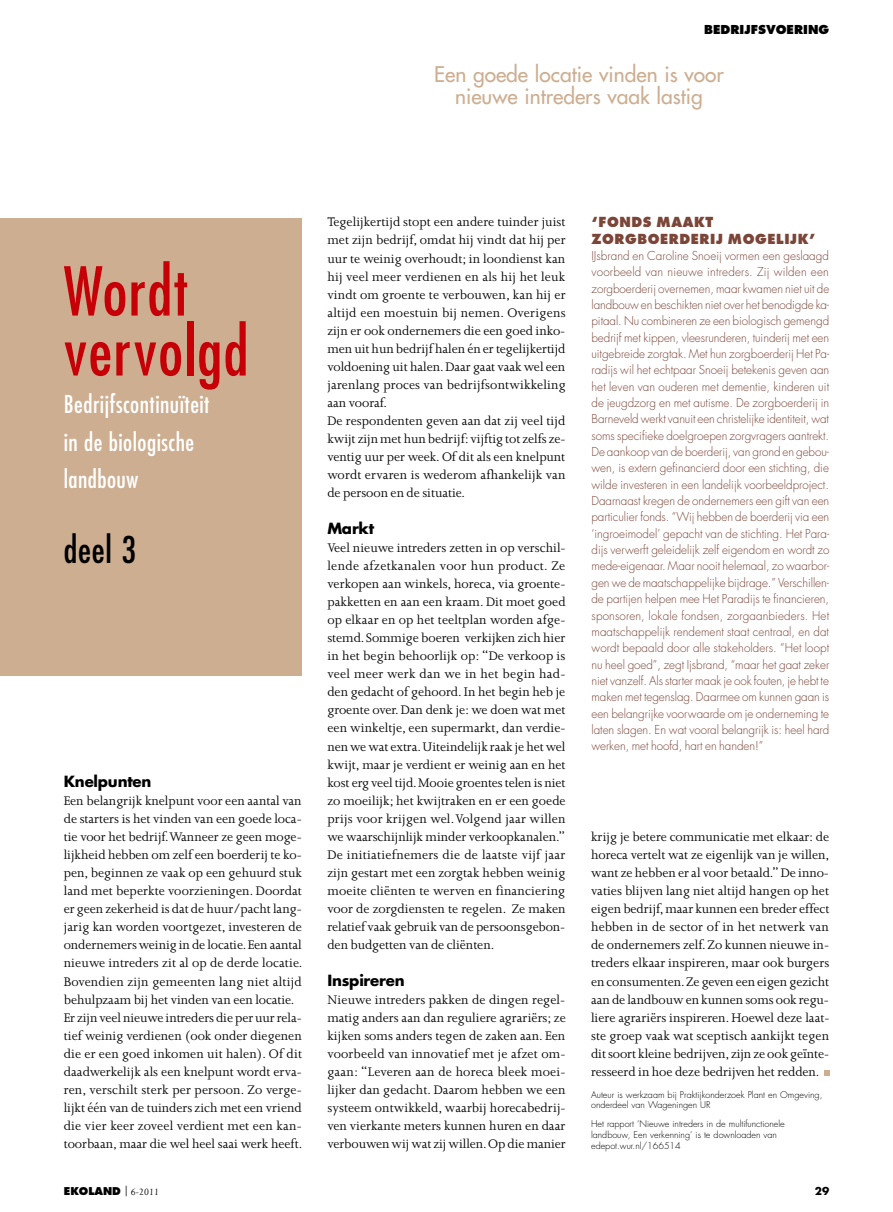
<style>
.page{position:relative;width:893px;height:1212px;background:#fff}
.page>*{position:absolute;margin:0;border:0;box-sizing:border-box;transform-origin:0 0}
.t1{font:condensed 65.4px/60px "Futura Std";letter-spacing:.02em;color:#c50006}
.t2{font:condensed 35.85px "Futura Std";color:#000}
.t3{font:condensed 24px/37.5px "Futura Std";letter-spacing:.02em;color:#fff}
.t4{font:500 21px/22.5px "Futura Std";color:#cdae91;text-align:center}
.t5{font:700 15px "Futura Std";letter-spacing:-.015em;color:#000}
.t6{font:14.25px/18px "Joanna MT Std";letter-spacing:-.005em;color:#000;text-align:justify}
.t7{font:800 13.5px/16.4px "Futura Std";letter-spacing:.045em;color:#7b4538}
.t8{font:300 12px/16.4px "Futura Std";letter-spacing:-.005em;color:#7b4538;text-align:justify}
.t9{font:800 12px "Futura Std";color:#000}
.t10{font:800 10.5px "Futura Std";color:#000}
.t11{font:700 10.5px "Futura Std";color:#000}
.t12{font:300 9px/10.8px "Futura Std";color:#000}
.s1{font-weight:500}
.s2{font-family:"Joanna MT Std";font-weight:400;font-style:italic}
</style>
<div class="page">
<div style="left:0;top:218px;width:302px;height:457px;background:#cdae91"></div>
<svg style="left:824px;top:1071px;width:5px;height:5px"></svg>
<p class="t9" style="left:704px;top:22px;width:126px">BEDRIJFSVOE RING</p>
<h3 class="t4" style="left:434px;top:63px;width:291px">Een goede locatie vinden is voor nieuwe intreders vaak lastig</h3>
<h1 class="t1" style="left:64px;top:261px;width:186px">Wordt vervolgd</h1>
<h3 class="t3" style="left:64px;top:385px;width:147px">Bedrijfscontinuïteit in de biologische landbouw</h3>
<h2 class="t2" style="left:64px;top:528px;width:74px">deel 3</h2>
<p class="t5" style="left:64px;top:771px;width:89px">Knelpunten</p>
<p class="t6" style="left:64px;top:792px;width:240px;text-align:left">Een belangrijk knelpunt voor een aantal van de starters is het vinden van een goede loca&shy;tie voor het bedrijf. Wanneer ze geen moge&shy;lijkheid hebben om zelf een boerderij te ko&shy;pen, beginnen ze vaak op een gehuurd stuk land met beperkte voorzieningen. Doordat er geen zekerheid is dat de huur/pacht lang&shy;jarig kan worden voortgezet, investeren de ondernemers weinig in de locatie. Een aantal nieuwe intreders zit al op de derde locatie.<br>Bovendien zijn gemeenten lang niet altijd behulpzaam bij het vinden van een locatie.<br>Er zijn veel nieuwe intreders die per uur rela&shy;tief weinig verdienen (ook onder diegenen die er een goed inkomen uit halen). Of dit daadwerkelijk als een knelpunt wordt erva&shy;ren, verschilt sterk per persoon. Zo verge&shy;lijkt één van de tuinders zich met een vriend die vier keer zoveel verdient met een kan&shy;toorbaan, maar die wel heel saai werk heeft.</p>
<p class="t6" style="left:327px;top:213px;width:240px;text-align:left">Tegelijkertijd stopt een andere tuinder juist met zijn bedrijf, omdat hij vindt dat hij per uur te weinig overhoudt; in loondienst kan hij veel meer verdienen en als hij het leuk vindt om groente te verbouwen, kan hij er altijd een moestuin bij nemen. Overigens zijn er ook ondernemers die een goed inko&shy;men uit hun bedrijf halen én er tegelijkertijd voldoening uit halen. Daar gaat vaak wel een jarenlang proces van bedrijfsontwikkeling aan vooraf.<br>De respondenten geven aan dat zij veel tijd kwijt zijn met hun bedrijf: vijftig tot zelfs ze&shy;ventig uur per week. Of dit als een knelpunt wordt ervaren is wederom afhankelijk van de persoon en de situatie.</p>
<p class="t5" style="left:327px;top:518px;width:48px">Markt</p>
<p class="t6" style="left:327px;top:539px;width:240px">Veel nieuwe intreders zetten in op verschil&shy;lende afzetkanalen voor hun product. Ze verkopen aan winkels, horeca, via groente&shy;pakketten en aan een kraam. Dit moet goed op elkaar en op het teeltplan worden afge&shy;stemd. Sommige boeren verkijken zich hier in het begin behoorlijk op: “De verkoop is veel meer werk dan we in het begin had&shy;den gedacht of gehoord. In het begin heb je groente over. Dan denk je: we doen wat met een winkeltje, een supermarkt, dan verdie&shy;nen we wat extra. Uiteindelijk raak je het wel kwijt, maar je verdient er weinig aan en het kost erg veel tijd. Mooie groentes telen is niet zo moeilijk; het kwijtraken en er een goede prijs voor krijgen wel. Volgend jaar willen we waarschijnlijk minder verkoopkanalen.” De initiatiefnemers die de laatste vijf jaar zijn gestart met een zorgtak hebben weinig moeite cliënten te werven en financiering voor de zorgdiensten te regelen. Ze maken relatief vaak gebruik van de persoonsgebon&shy;den budgetten van de cliënten.</p>
<p class="t5" style="left:327px;top:970px;width:79px">Inspireren</p>
<p class="t6" style="left:327px;top:990px;width:240px">Nieuwe intreders pakken de dingen regel&shy;matig anders aan dan reguliere agrariërs; ze kijken soms anders tegen de zaken aan. Een voorbeeld van innovatief met je afzet om&shy;gaan: “Leveren aan de horeca bleek moei&shy;lijker dan gedacht. Daarom hebben we een systeem ontwikkeld, waarbij horecabedrij&shy;ven vierkante meters kunnen huren en daar verbouwen wij wat zij willen. Op die manier</p>
<p class="t7" style="left:591px;top:214px;width:19px">‘FOND</p>
<p class="t7" style="left:643px;top:214px;width:41px">S MAAK</p>
<p class="t7" style="left:591px;top:214px;width:226px;text-indent:114px">T<br>ZORGBOE RDE RIJ MOGELIJK’</p>
<p class="t8" style="left:591px;top:248px;width:239px">IJsbrand en Caroline Snoeij vormen een geslaagd voorbeeld van nieuwe intreders. Zij wilden een zorgboerderij overnemen, maar kwamen niet uit de landbouw en beschikten niet over het benodigde ka&shy;pitaal. N u combineren ze een biologisch gemengd bedrijf met kippen, vleesrunderen, tuinderij met een uitgebreide zorgtak. Met hun zorgboerderij Het Pa&shy;radijs wil het echtpaar Snoeij betekenis geven aan het leven van ouderen met dementie, kinderen uit de jeugdzorg en met autisme. De zorgboerderij in Barneveld werkt vanuit een christelijke identiteit, wat soms specifieke doelgroepen zorgvragers aantrekt.<br>De aankoop van de boerderij, van grond en gebou&shy;wen, is extern gefinancierd door een stichting, die wilde investeren in een landelijk voorbeeldproject.<br>Daarnaast kregen de ondernemers een gift van een particulier fonds. “Wij hebben de boerderij via een ‘ingroeimodel’ gepacht van de stichting. Het Para&shy;dijs verwerft geleidelijk zelf eigendom en wordt zo mede-eigenaar. Maar nooit helemaal, zo waarbor&shy;gen we de maatschappelijke bijdrage.” Verschillen&shy;de partijen helpen mee Het Paradijs te financieren, sponsoren, lokale fondsen, zorgaanbieders. Het maatschappelijk rendement staat centraal, en dat wordt bepaald door alle stakeholders. “Het loopt nu heel goed”, zegt I jsbrand, “maar het gaat zeker niet vanzelf. Als starter maak je ook fouten, je hebt te maken met tegenslag. Daarmee om kunnen gaan is een belangrijke voorwaarde om je onderneming te laten slagen. En wat vooral belangrijk is: heel hard werken, met hoofd, hart en handen!”</p>
<p class="t6" style="left:591px;top:828px;width:240px">krijg je betere communicatie met elkaar: de horeca vertelt wat ze eigenlijk van je willen, want ze hebben er al voor betaald.” De inno&shy;vaties blijven lang niet altijd hangen op het eigen bedrijf, maar kunnen een breder effect hebben in de sector of in het netwerk van de ondernemers zelf. Zo kunnen nieuwe in&shy;treders elkaar inspireren, maar ook burgers en consumenten. Ze geven een eigen gezicht aan de landbouw en kunnen soms ook regu&shy;liere agrariërs inspireren. Hoewel deze laat&shy;ste groep vaak wat sceptisch aankijkt tegen dit soort kleine bedrijven, zijn ze ook geïnte&shy;resseerd in hoe deze bedrijven het redden.</p>
<p class="t12" style="left:591px;top:1089px;width:233px">Auteur is werkzaam bij Praktijkonderzoek Plant en Omgeving, onderdeel van Wageningen UR</p>
<p class="t12" style="left:591px;top:1118px;width:195px">Het rapport ‘N ieuwe intreders in de multifunctionele landbouw, Een verkenning’ is te downloaden van edepot.wur.nl/166514</p>
<p class="t10" style="left:64px;top:1184px;width:97px">EKOLAND <span class="s1">|</span> <span class="s2">6-2011</span></p>
<p class="t11" style="left:815px;top:1184px;width:16px">29</p>
</div>
